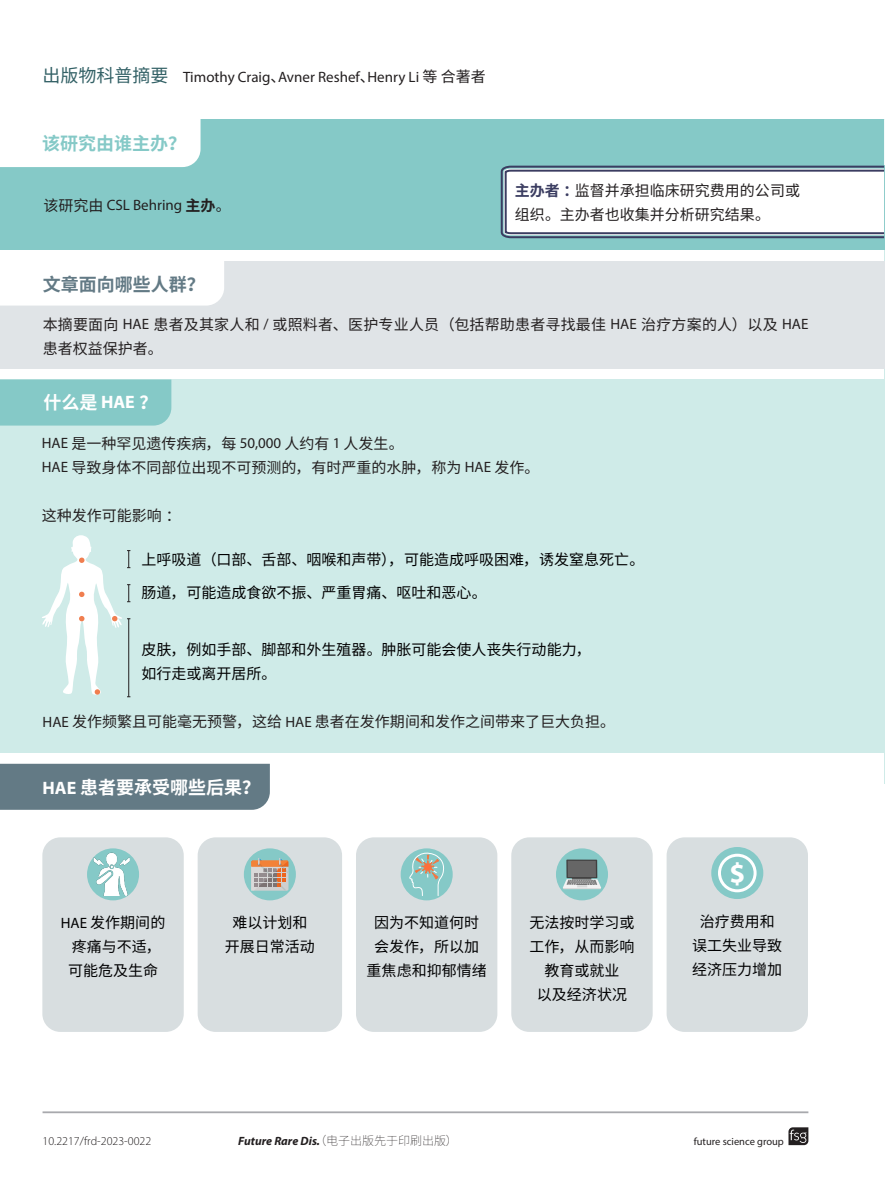
<style>
.page{position:relative;width:885px;height:1191px;background:#fff}
.page>*{position:absolute;margin:0;border:0;box-sizing:border-box;transform-origin:0 0}
.PLSP_article_details{font:700 28.5px "Myriad Pro";color:#fff}
.PLSP_subhead{font:700 18px "Noto Sans CJ Ksc";color:#fff}
.abstract{font:700 18px "Noto Sans CJ Ksc";color:#637a85}
.abstract-2{font:700 18px "Noto Sans CJ Ksc";color:#85c9c7}
.PLSP_body_text{font:15px/24px "Noto Sans CJ Ksc";color:#231f20}
.PLSP_article_details-2{font:15px/24px "Noto Sans CJ Ksc";color:#000001;text-align:center}
.t1{font:15px "Myriad Pro";color:#231f20}
.t2{font:italic 700 12px "Myriad Pro";color:#231f20}
.t3{font:300 12px "Myriad Pro";color:#231f20}
.t4{font:10.5px "Myriad Pro";color:#231f20}
.s1{font-family:"Noto Sans CJ Ksc";font-size:18px;color:#336166}
.s2{font-family:"Noto Sans CJ Ksc"}
.s3{font-family:"Noto Sans CJ Ksc";font-weight:700}
.s4{font-weight:700;color:#3b3d61}
.s5{font-family:"Myriad Pro"}
.s6{font-family:"Noto Sans CJ Ksc";font-weight:100;font-style:normal}
</style>
<div class="page">
<svg style="left:788px;top:1127px;width:20px;height:18px"></svg>
<hr style="left:43px;top:1111px;width:765px;height:2px;background:#a8a9ad">
<hr style="left:883px;top:120px;width:1px;height:664px;background:#cfebe8">
<div style="left:0;top:763px;width:270px;height:47px;background:#637a85"></div>
<div style="left:0;top:119px;width:884px;height:130px;background:#85c9c7"></div>
<div style="left:0;top:119px;width:200px;height:48px;background:#fff"></div>
<div style="left:0;top:261px;width:884px;height:108px;background:#e0e4e7"></div>
<div style="left:0;top:261px;width:224px;height:44px;background:#fff"></div>
<div style="left:0;top:379px;width:884px;height:374px;background:#cfebe8"></div>
<div style="left:0;top:379px;width:171px;height:46px;background:#85c9c7"></div>
<svg style="left:500px;top:165px;width:384px;height:74px;background:#e2e5e9"></svg>
<hr style="left:884px;top:795px;width:1px;height:295px;background:#85c9c7">
<div style="left:42px;top:837px;width:142px;height:195px;background:#d8dee0;border-radius:18px"></div>
<div style="left:87px;top:848px;width:52px;height:52px;background:#85c9c7;border-radius:50%"></div>
<div style="left:198px;top:837px;width:144px;height:195px;background:#d8dee0;border-radius:18px"></div>
<div style="left:244px;top:848px;width:52px;height:52px;background:#85c9c7;border-radius:50%"></div>
<svg style="left:251px;top:858px;width:38px;height:33px"></svg>
<div style="left:356px;top:837px;width:141px;height:195px;background:#d8dee0;border-radius:18px"></div>
<div style="left:400px;top:848px;width:52px;height:52px;background:#85c9c7;border-radius:50%"></div>
<div style="left:511px;top:837px;width:141px;height:195px;background:#d8dee0;border-radius:18px"></div>
<div style="left:556px;top:848px;width:52px;height:52px;background:#85c9c7;border-radius:50%"></div>
<svg style="left:566px;top:859px;width:31px;height:19px"></svg>
<svg style="left:563px;top:878px;width:38px;height:11px"></svg>
<div style="left:567px;top:860px;width:29px;height:17px;background:#666"></div>
<div style="left:666px;top:837px;width:141px;height:195px;background:#d8dee0;border-radius:18px"></div>
<div style="left:711px;top:847px;width:52px;height:52px;background:#85c9c7;border-radius:50%"></div>
<div style="left:718px;top:853px;width:38px;height:39px;border:3px solid #fff;border-radius:50%"></div>
<svg style="left:409px;top:849px;width:36px;height:47px"></svg>
<img style="left:93px;top:852px;width:37px;height:43px">
<svg style="left:42px;top:535px;width:88px;height:162px"></svg>
<p class="t1" style="left:43px;top:68px;width:445px"><span class="s1">出版物科普摘要</span> Timothy Craig<span class="s2">、</span>Avner Reshef<span class="s2">、</span>Henry Li <span class="s2">等 合著者</span></p>
<p class="abstract-2" style="left:42px;top:134px;width:145px">该研究由谁主办？</p>
<p class="t1" style="left:43px;top:196px;width:189px"><span class="s2">该研究由</span> CSL Behring <span class="s3">主办</span><span class="s2">。</span></p>
<p class="PLSP_body_text" style="left:514px;top:179px;width:286px"><span class="s4">主办者：</span>监督并承担临床研究费用的公司或组织。主办者也收集并分析研究结果。</p>
<p class="abstract" style="left:43px;top:274px;width:164px">文章面向哪些人群？</p>
<p class="PLSP_body_text" style="left:43px;top:313px;width:767px">本摘要面向 <span class="s5">HAE</span> 患者及其家人和 <span class="s5">/</span> 或照料者、医护专业人员（包括帮助患者寻找最佳 <span class="s5">HAE</span> 治疗方案的人）以及 <span class="s5">HAE</span>患者权益保护者。</p>
<p class="PLSP_subhead" style="left:43px;top:392px;width:115px">什么是 <span class="s5">HAE</span> ？</p>
<p class="PLSP_body_text" style="left:42px;top:431px;width:363px"><span class="s5">HAE</span> 是一种罕见遗传疾病，每 <span class="s5">50,000</span> 人约有 <span class="s5">1</span> 人发生。</p>
<p class="PLSP_body_text" style="left:42px;top:455px;width:499px"><span class="s5">HAE</span> 导致身体不同部位出现不可预测的，有时严重的水肿，称为 <span class="s5">HAE</span> 发作。</p>
<p class="PLSP_body_text" style="left:42px;top:503px;width:140px">这种发作可能影响：</p>
<p class="PLSP_article_details-2" style="left:141px;top:548px;width:504px">上呼吸道（口部、舌部、咽喉和声带），可能造成呼吸困难，诱发窒息死亡。</p>
<p class="PLSP_article_details-2" style="left:141px;top:581px;width:347px">肠道，可能造成食欲不振、严重胃痛、呕吐和恶心。</p>
<p class="PLSP_article_details-2" style="left:141px;top:637px;width:451px;text-align:left">皮肤，例如手部、脚部和外生殖器。肿胀可能会使人丧失行动能力，如行走或离开居所。</p>
<p class="PLSP_body_text" style="left:43px;top:710px;width:574px"><span class="s5">HAE</span> 发作频繁且可能毫无预警，这给 <span class="s5">HAE</span> 患者在发作期间和发作之间带来了巨大负担。</p>
<p class="PLSP_subhead" style="left:43px;top:777px;width:219px"><span class="s5">HAE</span> 患者要承受哪些后果？</p>
<p class="PLSP_article_details-2" style="left:61px;top:911px;width:106px"><span class="s5">HAE</span> 发作期间的疼痛与不适，可能危及生命</p>
<p class="PLSP_article_details-2" style="left:225px;top:911px;width:91px">难以计划和开展日常活动</p>
<p class="PLSP_article_details-2" style="left:366px;top:911px;width:121px">因为不知道何时会发作，所以加重焦虑和抑郁情绪</p>
<p class="PLSP_article_details-2" style="left:529px;top:911px;width:106px">无法按时学习或工作，从而影响教育或就业<br>以及经济状况</p>
<p class="t3" style="left:43px;top:1133px;width:110px">10.2217/frd-2023-0022</p>
<p class="t2" style="left:238px;top:1133px;width:221px">Future Rare Dis.<span class="s6">（电子出版先于印刷出版）</span></p>
<p class="PLSP_article_details" style="left:729px;top:854px;width:17px">$</p>
<p class="PLSP_article_details-2" style="left:692px;top:909px;width:91px">治疗费用和误工失业导致经济压力增加</p>
<p class="t4" style="left:693px;top:1135px;width:92px">future science group</p>
</div>
